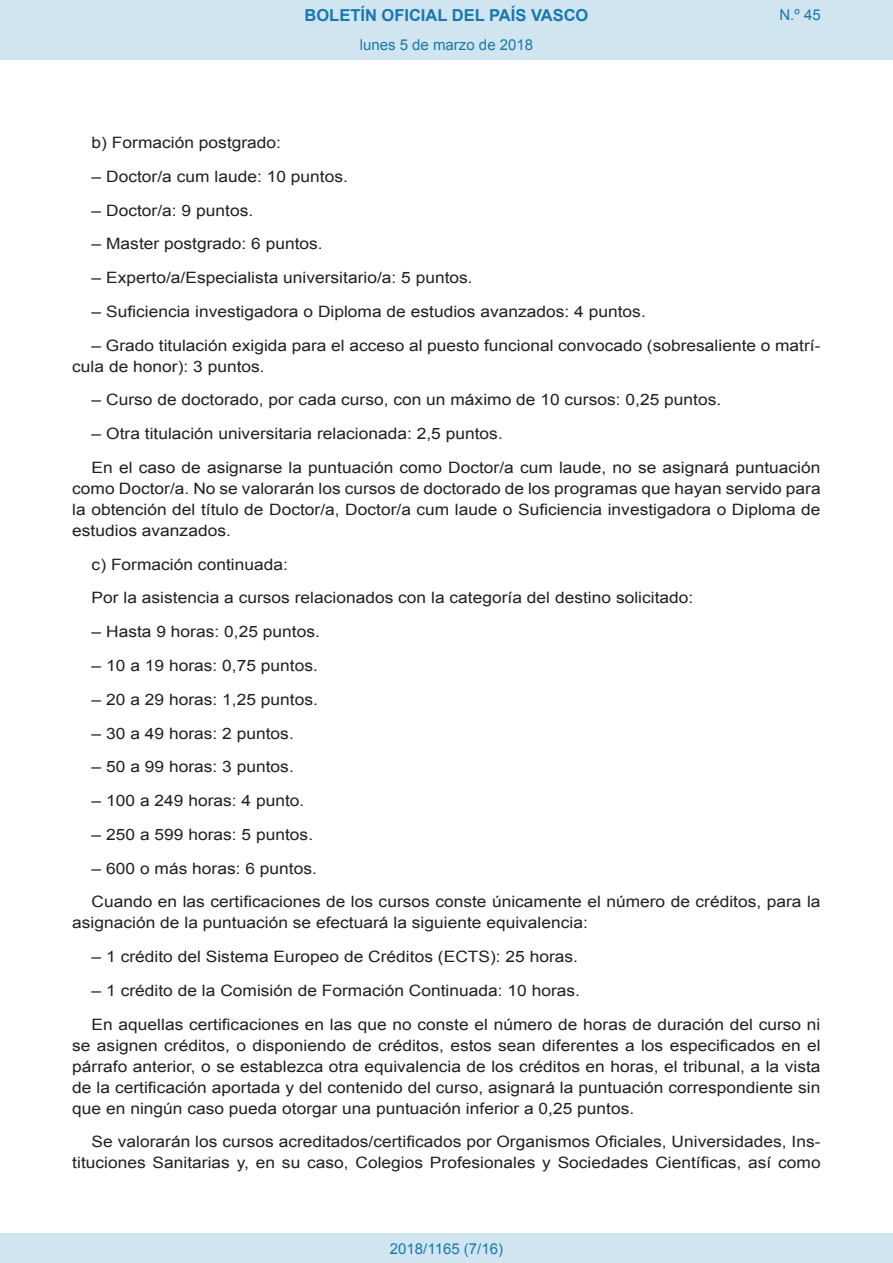
<style>
.page{position:relative;width:893px;height:1263px;background:#fff}
.page>*{position:absolute;margin:0;border:0;box-sizing:border-box;transform-origin:0 0}
.t1{font:700 16.5px "Arial";color:#1879ad}
.BOPVDetalle{font:15.6px/21px "Arial";color:#231f20;scale:1.11 1}
.Paginacion_Centro{font:15px "Arial";color:#1879ad}
</style>
<div class="page">
<div style="left:0;top:0;width:893px;height:60px;background:#d0e5f0"></div>
<div style="left:0;top:1233px;width:893px;height:30px;background:#d0e5f0"></div>
<p class="t1" style="left:305px;top:4px;width:285px">BOLETÍN OFICIAL DEL PAÍS VASCO</p>
<p class="Paginacion_Centro" style="left:360px;top:35px;width:175px">lunes 5 de marzo de 2018</p>
<p class="Paginacion_Centro" style="left:779px;top:5px;width:43px">N.º 45</p>
<p class="BOPVDetalle" style="left:92px;top:132px;width:172px">b) Formación postgrado:</p>
<p class="BOPVDetalle" style="left:92px;top:166px;width:232px">– Doctor/a cum laude: 10 puntos.</p>
<p class="BOPVDetalle" style="left:92px;top:200px;width:147px">– Doctor/a: 9 puntos.</p>
<p class="BOPVDetalle" style="left:92px;top:234px;width:210px">– Master postgrado: 6 puntos.</p>
<p class="BOPVDetalle" style="left:92px;top:267px;width:345px">– Experto/a/Especialista universitario/a: 5 puntos.</p>
<p class="BOPVDetalle" style="left:92px;top:301px;width:501px">– Suficiencia investigadora o Diploma de estudios avanzados: 4 puntos.</p>
<p class="BOPVDetalle" style="left:72px;top:335px;width:676px;text-indent:19px">– Grado titulación exigida para el acceso al puesto funcional convocado (sobresaliente o matrí&shy;cula de honor): 3 puntos.</p>
<p class="BOPVDetalle" style="left:92px;top:390px;width:569px">– Curso de doctorado, por cada curso, con un máximo de 10 cursos: 0,25 puntos.</p>
<p class="BOPVDetalle" style="left:92px;top:423px;width:372px">– Otra titulación universitaria relacionada: 2,5 puntos.</p>
<p class="BOPVDetalle" style="left:72px;top:457px;width:676px;text-align:justify;text-indent:19px">En el caso de asignarse la puntuación como Doctor/a cum laude, no se asignará puntuación como Doctor/a. No se valorarán los cursos de doctorado de los programas que hayan servido para la obtención del título de Doctor/a, Doctor/a cum laude o Suficiencia investigadora o Diploma de estudios avanzados.</p>
<p class="BOPVDetalle" style="left:92px;top:554px;width:178px">c) Formación continuada:</p>
<p class="BOPVDetalle" style="left:92px;top:588px;width:544px">Por la asistencia a cursos relacionados con la categoría del destino solicitado:</p>
<p class="BOPVDetalle" style="left:92px;top:621px;width:207px">– Hasta 9 horas: 0,25 puntos.</p>
<p class="BOPVDetalle" style="left:92px;top:655px;width:205px">– 10 a 19 horas: 0,75 puntos.</p>
<p class="BOPVDetalle" style="left:92px;top:689px;width:205px">– 20 a 29 horas: 1,25 puntos.</p>
<p class="BOPVDetalle" style="left:92px;top:723px;width:184px">– 30 a 49 horas: 2 puntos.</p>
<p class="BOPVDetalle" style="left:92px;top:756px;width:184px">– 50 a 99 horas: 3 puntos.</p>
<p class="BOPVDetalle" style="left:92px;top:790px;width:193px">– 100 a 249 horas: 4 punto.</p>
<p class="BOPVDetalle" style="left:92px;top:824px;width:201px">– 250 a 599 horas: 5 puntos.</p>
<p class="BOPVDetalle" style="left:92px;top:858px;width:204px">– 600 o más horas: 6 puntos.</p>
<p class="BOPVDetalle" style="left:72px;top:891px;width:676px;text-indent:19px">Cuando en las certificaciones de los cursos conste únicamente el número de créditos, para la asignación de la puntuación se efectuará la siguiente equivalencia:</p>
<p class="BOPVDetalle" style="left:92px;top:946px;width:440px">– 1 crédito del Sistema Europeo de Créditos (ECTS): 25 horas.</p>
<p class="BOPVDetalle" style="left:92px;top:980px;width:441px">– 1 crédito de la Comisión de Formación Continuada: 10 horas.</p>
<p class="BOPVDetalle" style="left:72px;top:1014px;width:676px;text-align:justify;text-indent:19px">En aquellas certificaciones en las que no conste el número de horas de duración del curso ni se asignen créditos, o disponiendo de créditos, estos sean diferentes a los especificados en el párrafo anterior, o se establezca otra equivalencia de los créditos en horas, el tribunal, a la vista de la certificación aportada y del contenido del curso, asignará la puntuación correspondiente sin que en ningún caso pueda otorgar una puntuación inferior a 0,25 puntos.</p>
<p class="BOPVDetalle" style="left:72px;top:1131px;width:676px;text-align:right">Se valorarán los cursos acreditados/certificados por Organismos Oficiales, Universidades, Ins&shy;tituciones Sanitarias y, en su caso, Colegios Profesionales y Sociedades Científicas, así como</p>
<p class="Paginacion_Centro" style="left:390px;top:1238px;width:115px">2018/1165 (7/16)</p>
</div>
